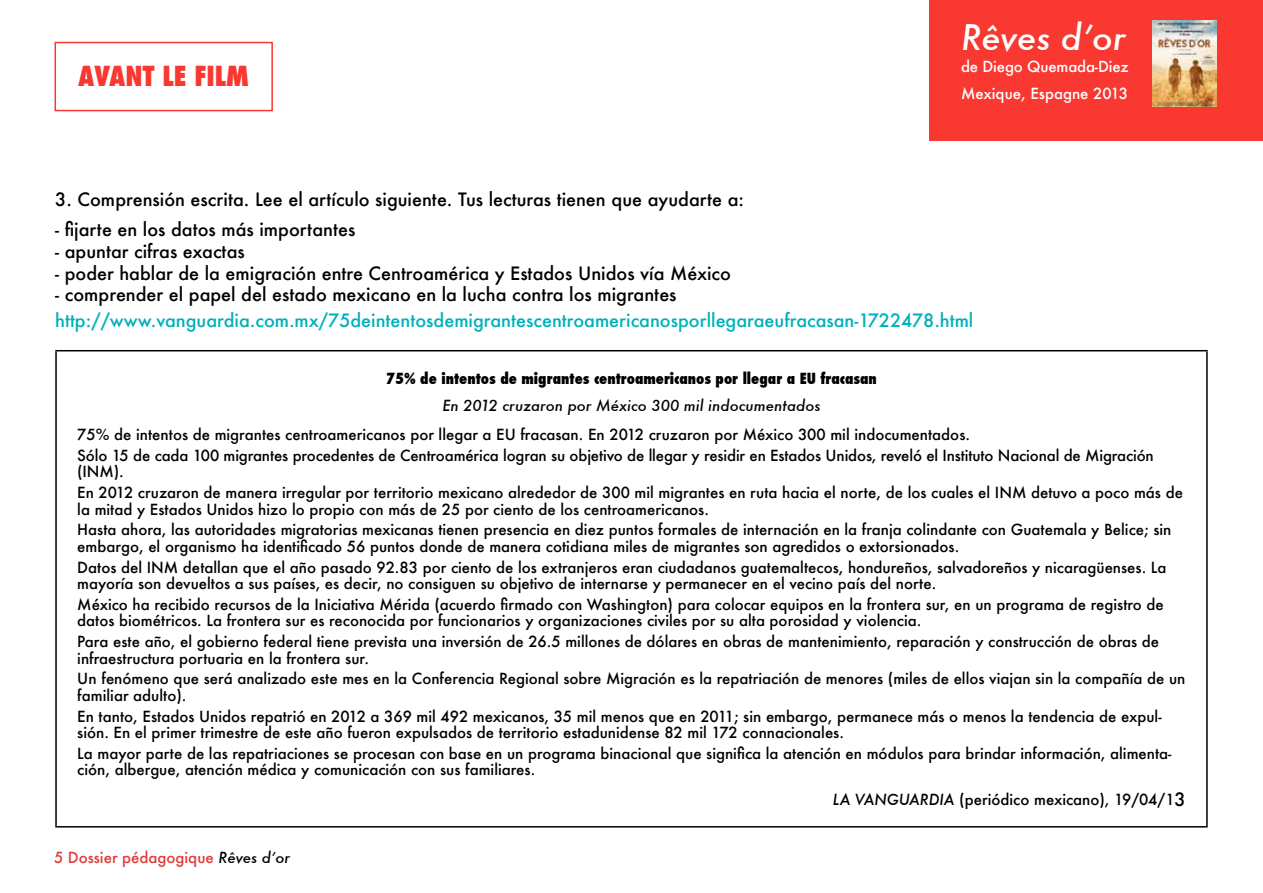
<style>
.page{position:relative;width:1263px;height:893px;background:#fff}
.page>*{position:absolute;margin:0;border:0;box-sizing:border-box;transform-origin:0 0}
.t1{font:italic 500 34.5px "Futura";color:#fff}
.t2{font:800 condensed 27px "Futura";color:#f83831}
.t3{font:500 18px "Futura";color:#000}
.t4{font:500 18px "Futura";color:#00b0ba}
.t5{font:500 15px/20.7px "Futura";color:#000}
.t6{font:800 condensed 15px "Futura";color:#000}
.t7{font:italic 500 15px "Futura";color:#000}
.t8{font:500 15px/27px "Futura";letter-spacing:-.01em;color:#fff}
.t9{font:500 15px "Futura";color:#e13b38}
.s1{font-style:italic}
.s2{font-size:18px}
.s3{font-style:italic;color:#000}
</style>
<div class="page">
<div style="left:929px;top:0;width:334px;height:140px;background:#f83831"></div>
<img style="left:1152px;top:20px;width:65px;height:87px">
<div style="left:55px;top:42px;width:218px;height:69px;background:#fff;border:2px solid #f83831"></div>
<hr style="left:55px;top:350px;width:1153px;height:1px;background:#000">
<hr style="left:55px;top:351px;width:2px;height:475px;background:#000">
<hr style="left:1206px;top:351px;width:2px;height:475px;background:#000">
<hr style="left:55px;top:826px;width:1153px;height:1px;background:#000">
<h2 class="t2" style="left:78px;top:58px;width:173px">AVANT LE FILM</h2>
<h1 class="t1" style="left:961px;top:13px;width:167px">Rêves d’or</h1>
<p class="t8" style="left:961px;top:53px;width:169px">de Diego Quemada-Diez<br>Mexique, Espagne 2013</p>
<p class="t3" style="left:55px;top:187px;width:690px">3. Comprensión escrita. Lee el artículo siguiente. Tus lecturas tienen que ayudarte a:</p>
<p class="t3" style="left:55px;top:217px;width:302px">- fijarte en los datos más importantes</p>
<p class="t3" style="left:55px;top:239px;width:191px">- apuntar cifras exactas</p>
<p class="t3" style="left:55px;top:260px;width:677px">- poder hablar de la emigración entre Centroamérica y Estados Unidos vía México</p>
<p class="t3" style="left:55px;top:282px;width:623px">- comprender el papel del estado mexicano en la lucha contra los migrantes</p>
<p class="t4" style="left:55px;top:308px;width:920px">http://www.vanguardia.com.mx/75deintentosdemigrantescentroamericanosporllegaraeufracasan-1722478.html</p>
<p class="t6" style="left:386px;top:369px;width:492px">75% de intentos de migrantes centroamericanos por llegar a EU fracasan</p>
<p class="t7" style="left:442px;top:395px;width:380px">En 2012 cruzaron por México 300 mil indocumentados</p>
<p class="t5" style="left:77px;top:424px;width:1078px">75% de intentos de migrantes centroamericanos por llegar a EU fracasan. En 2012 cruzaron por México 300 mil indocumentados.<br>Sólo 15 de cada 100 migrantes procedentes de Centroamérica logran su objetivo de llegar y residir en Estados Unidos, reveló el Instituto Nacional de Migración</p>
<p class="t5" style="left:77px;top:461px;width:1107px">(INM).<br>En 2012 cruzaron de manera irregular por territorio mexicano alrededor de 300 mil migrantes en ruta hacia el norte, de los cuales el INM detuvo a poco más de</p>
<p class="t5" style="left:77px;top:498px;width:1096px">la mitad y Estados Unidos hizo lo propio con más de 25 por ciento de los centroamericanos.<br>Hasta ahora, las autoridades migratorias mexicanas tienen presencia en diez puntos formales de internación en la franja colindante con Guatemala y Belice; sin</p>
<p class="t5" style="left:77px;top:536px;width:1091px">embargo, el organismo ha identificado 56 puntos donde de manera cotidiana miles de migrantes son agredidos o extorsionados.<br>Datos del INM detallan que el año pasado 92.83 por ciento de los extranjeros eran ciudadanos guatemaltecos, hondureños, salvadoreños y nicaragüenses. La</p>
<p class="t5" style="left:77px;top:573px;width:1088px">mayoría son devueltos a sus países, es decir, no consiguen su objetivo de internarse y permanecer en el vecino país del norte.<br>México ha recibido recursos de la Iniciativa Mérida (acuerdo firmado con Washington) para colocar equipos en la frontera sur, en un programa de registro de</p>
<p class="t5" style="left:77px;top:610px;width:1083px">datos biométricos. La frontera sur es reconocida por funcionarios y organizaciones civiles por su alta porosidad y violencia.<br>Para este año, el gobierno federal tiene prevista una inversión de 26.5 millones de dólares en obras de mantenimiento, reparación y construcción de obras de</p>
<p class="t5" style="left:77px;top:647px;width:1109px">infraestructura portuaria en la frontera sur.<br>Un fenómeno que será analizado este mes en la Conferencia Regional sobre Migración es la repatriación de menores (miles de ellos viajan sin la compañía de un</p>
<p class="t5" style="left:77px;top:685px;width:1086px">familiar adulto).<br>En tanto, Estados Unidos repatrió en 2012 a 369 mil 492 mexicanos, 35 mil menos que en 2011; sin embargo, permanece más o menos la tendencia de expul-</p>
<p class="t5" style="left:77px;top:722px;width:1096px">sión. En el primer trimestre de este año fueron expulsados de territorio estadunidense 82 mil 172 connacionales.<br>La mayor parte de las repatriaciones se procesan con base en un programa binacional que significa la atención en módulos para brindar información, alimenta-</p>
<p class="t5" style="left:77px;top:759px;width:459px">ción, albergue, atención médica y comunicación con sus familiares.</p>
<p class="t5" style="left:833px;top:789px;width:354px"><span class="s1">LA VANGUARDIA</span> (periódico mexicano), 19/04/1<span class="s2">3</span></p>
<p class="t9" style="left:54px;top:847px;width:238px">5 Dossier pédagogique <span class="s3">Rêves d’or</span></p>
</div>
